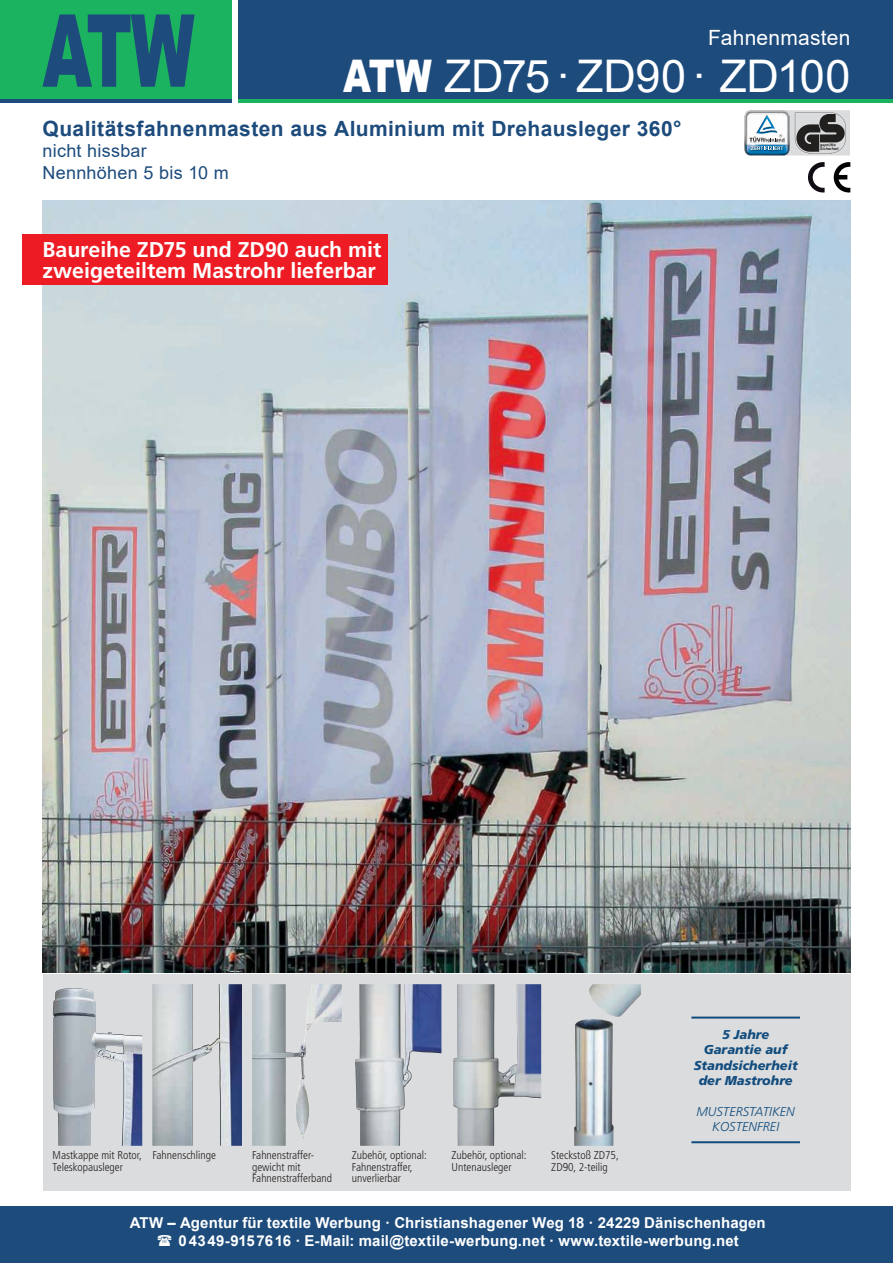
<style>
.page{position:relative;width:893px;height:1263px;background:#fff}
.page>*{position:absolute;margin:0;border:0;box-sizing:border-box;transform-origin:0 0}
.t1{font:45px "Arial";letter-spacing:-.01em;color:#fff}
.t2{font:700 21.3px/21.3px "Frutiger LT";color:#fff}
.t3{font:700 21px "Arial";letter-spacing:.02em;color:#1c4b7c}
.t4{font:21px "Arial";letter-spacing:.01em;color:#fff}
.t5{font:18px/21.6px "Arial";letter-spacing:.015em;color:#1c4b7c}
.t6{font:700 15px/18px "Arial";letter-spacing:.01em;color:#fff}
.t7{font:italic 900 12.9px/15.5px "Frutiger LT";color:#124d7e;text-align:center}
.t8{font:italic 300 12.9px/15.5px "Frutiger LT";color:#124d7e;text-align:center}
.t9{font:300 condensed 11.4px/11.4px "Frutiger LT";color:#221f1f}
.s1{font-weight:900}
</style>
<div class="page">
<div style="left:0;top:98px;width:232px;height:5px;background:#1c4b7c"></div>
<div style="left:239px;top:98px;width:654px;height:5px;background:#1bb35f"></div>
<div style="left:239px;top:0;width:654px;height:98px;background:#1c4b7c"></div>
<div style="left:0;top:0;width:232px;height:98px;background:#1bb35f"></div>
<svg style="left:43px;top:14px;width:152px;height:73px"></svg>
<div style="left:0;top:1206px;width:893px;height:57px;background:#1c4b7c"></div>
<img style="left:43px;top:200px;width:807px;height:772px">
<div style="left:43px;top:974px;width:807px;height:217px;background:#dbdcde"></div>
<hr style="left:691px;top:1016px;width:109px;height:2px;background:#124d7e">
<hr style="left:691px;top:1141px;width:109px;height:2px;background:#124d7e">
<img style="left:53px;top:988px;width:89px;height:158px">
<img style="left:304px;top:1006px;width:5px;height:34px">
<img style="left:355px;top:984px;width:86px;height:162px">
<img style="left:454px;top:984px;width:87px;height:162px">
<img style="left:152px;top:984px;width:90px;height:162px">
<div style="left:22px;top:235px;width:366px;height:28px;background:#ed1c24"></div>
<div style="left:22px;top:256px;width:366px;height:28px;background:#ed1c24"></div>
<img style="left:574px;top:984px;width:67px;height:162px">
<svg style="left:808px;top:162px;width:17px;height:30px"></svg>
<svg style="left:833px;top:162px;width:17px;height:30px"></svg>
<svg style="left:744px;top:110px;width:106px;height:46px"></svg>
<h3 class="t4" style="left:708px;top:26px;width:144px">Fahnenmasten</h3>
<h1 class="t1" style="left:343px;top:50px;width:509px"><span class="s1">ATW</span> ZD75 · ZD90 · ZD100</h1>
<h3 class="t3" style="left:43px;top:120px;width:641px">Qualitätsfahnenmasten aus Aluminium mit Drehausleger 360°</h3>
<h3 class="t5" style="left:43px;top:140px;width:188px">nicht hissbar<br>Nennhöhen 5 bis 10 m</h3>
<h2 class="t2" style="left:43px;top:240px;width:340px">Baureihe ZD75 und ZD90 auch mit zweigeteiltem Mastrohr lieferbar</h2>
<p class="t9" style="left:53px;top:1150px;width:91px">Mastkappe mit Rotor,<br>Teleskopausleger</p>
<p class="t9" style="left:152px;top:1150px;width:65px">Fahnenschlinge</p>
<p class="t9" style="left:252px;top:1150px;width:82px">Fahnenstraffer&shy;gewicht mit<br>Fahnenstrafferband</p>
<p class="t9" style="left:352px;top:1150px;width:76px">Zubehör, optional:<br>Fahnenstraffer, unverlierbar</p>
<p class="t9" style="left:452px;top:1150px;width:76px">Zubehör, optional:<br>Untenausleger</p>
<p class="t9" style="left:551px;top:1150px;width:69px">Steckstoß ZD75,<br>ZD90, 2-teilig</p>
<p class="t7" style="left:694px;top:1026px;width:106px">5 Jahre<br>Garantie auf<br>Standsicherheit der Mastrohre</p>
<p class="t8" style="left:697px;top:1103px;width:100px">MUSTERSTATIKEN<br>KOSTENFREI</p>
<h3 class="t6" style="left:178px;top:1215px;width:589px;text-indent:-49px">ATW – Agentur für textile Werbung · Christianshagener Weg 18 · 24229 Dänischenhagen<br>0 43 49-915 76 16 · E-Mail: mail@textile-werbung.net · www.textile-werbung.net</h3>
</div>
